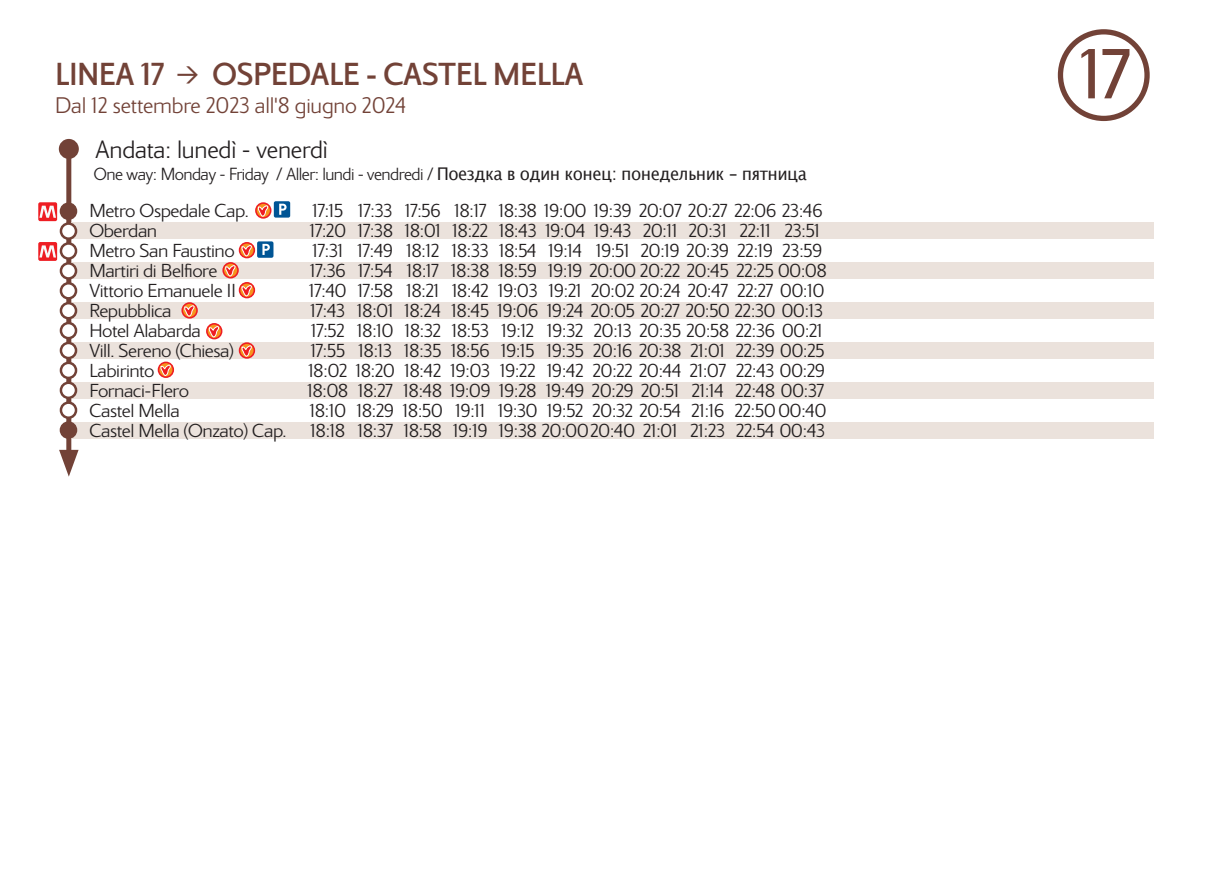
<style>
.page{position:relative;width:1205px;height:886px;background:#fff}
.page>*{position:absolute;margin:0;border:0;box-sizing:border-box;transform-origin:0 0}
.t1{font:700 70.5px "Metrobrescia";color:#724237}
.t2{font:900 31.75px "Metrobrescia";letter-spacing:-.04em;color:#724237}
.t3{font:500 25px "Metrobrescia";letter-spacing:-.01em;color:#231f20;scale:.95 1}
.t4{font:500 22.5px "Metrobrescia";letter-spacing:-.01em;color:#724237;scale:.95 1}
.Stile_di_paragrafo_2{font:500 18.75px "Metrobrescia";letter-spacing:-.04em;color:#231f20}
.nodi{font:500 18.75px "Metrobrescia";letter-spacing:-.025em;color:#231f20}
.t5{font:500 17.5px "Metrobrescia";letter-spacing:-.03em;color:#231f20;scale:.95 1}
.s1{font-family:"DIN";font-weight:500;font-size:22px}
.s2{font-family:"Lucida Grande";font-weight:400}
</style>
<div class="page">
<div style="left:1058px;top:29px;width:91px;height:92px;border:5px solid #724237;border-radius:50%"></div>
<div style="left:66px;top:149px;width:5px;height:310px;background:#724237"></div>
<div style="left:59px;top:139px;width:20px;height:20px;background:#724237;border-radius:50%"></div>
<svg style="left:59px;top:450px;width:20px;height:27px"></svg>
<div style="left:71px;top:423px;width:1083px;height:16px;background:#ebe2dc"></div>
<div style="left:71px;top:222px;width:1083px;height:16px;background:#ebe2dc"></div>
<div style="left:71px;top:262px;width:1083px;height:16px;background:#ebe2dc"></div>
<div style="left:71px;top:302px;width:1083px;height:17px;background:#ebe2dc"></div>
<div style="left:71px;top:342px;width:1083px;height:17px;background:#ebe2dc"></div>
<div style="left:71px;top:383px;width:1083px;height:16px;background:#ebe2dc"></div>
<div style="left:60px;top:202px;width:17px;height:18px;background:#724237;border-radius:50%"></div>
<svg style="left:61px;top:224px;width:15px;height:15px"></svg>
<div style="left:60px;top:222px;width:17px;height:18px;border:2px solid #724237;border-radius:50%"></div>
<svg style="left:61px;top:263px;width:15px;height:15px"></svg>
<div style="left:60px;top:262px;width:17px;height:18px;border:2px solid #724237;border-radius:50%"></div>
<svg style="left:61px;top:283px;width:15px;height:15px"></svg>
<div style="left:60px;top:282px;width:17px;height:18px;border:2px solid #724237;border-radius:50%"></div>
<div style="left:61px;top:303px;width:15px;height:15px;background:#fff;border-radius:50%"></div>
<div style="left:60px;top:302px;width:17px;height:17px;border:2px solid #724237;border-radius:50%"></div>
<div style="left:61px;top:323px;width:15px;height:15px;background:#fff;border-radius:50%"></div>
<div style="left:60px;top:322px;width:17px;height:17px;border:2px solid #724237;border-radius:50%"></div>
<svg style="left:61px;top:343px;width:15px;height:15px"></svg>
<div style="left:60px;top:342px;width:17px;height:17px;border:2px solid #724237;border-radius:50%"></div>
<div style="left:61px;top:363px;width:15px;height:15px;background:#fff;border-radius:50%"></div>
<div style="left:60px;top:362px;width:17px;height:17px;border:2px solid #724237;border-radius:50%"></div>
<svg style="left:61px;top:403px;width:15px;height:15px"></svg>
<div style="left:60px;top:401px;width:17px;height:18px;border:2px solid #724237;border-radius:50%"></div>
<svg style="left:61px;top:243px;width:15px;height:15px"></svg>
<div style="left:60px;top:242px;width:17px;height:18px;border:2px solid #724237;border-radius:50%"></div>
<div style="left:60px;top:421px;width:17px;height:18px;background:#724237;border-radius:50%"></div>
<svg style="left:61px;top:383px;width:15px;height:15px"></svg>
<div style="left:60px;top:381px;width:17px;height:18px;border:2px solid #724237;border-radius:50%"></div>
<div style="left:222px;top:262px;width:17px;height:16px;border:2px solid #ee1d23;border-radius:50%"></div>
<svg style="left:225px;top:265px;width:10px;height:11px"></svg>
<div style="left:181px;top:302px;width:17px;height:17px;border:2px solid #ee1d23;border-radius:50%"></div>
<svg style="left:184px;top:305px;width:10px;height:11px"></svg>
<div style="left:206px;top:323px;width:16px;height:16px;border:2px solid #ee1d23;border-radius:50%"></div>
<svg style="left:209px;top:326px;width:10px;height:11px"></svg>
<div style="left:239px;top:342px;width:16px;height:17px;border:2px solid #ee1d23;border-radius:50%"></div>
<svg style="left:242px;top:345px;width:10px;height:11px"></svg>
<div style="left:158px;top:362px;width:16px;height:16px;border:2px solid #ee1d23;border-radius:50%"></div>
<svg style="left:161px;top:365px;width:9px;height:11px"></svg>
<div style="left:255px;top:202px;width:16px;height:17px;border:2px solid #ee1d23;border-radius:50%"></div>
<svg style="left:258px;top:205px;width:10px;height:11px"></svg>
<div style="left:239px;top:242px;width:16px;height:16px;border:2px solid #ee1d23;border-radius:50%"></div>
<svg style="left:242px;top:245px;width:10px;height:11px"></svg>
<div style="left:239px;top:282px;width:16px;height:16px;border:2px solid #ee1d23;border-radius:50%"></div>
<svg style="left:242px;top:285px;width:10px;height:11px"></svg>
<div style="left:38px;top:202px;width:19px;height:19px;background:#ee1d23;border-radius:2px"></div>
<svg style="left:39px;top:206px;width:17px;height:12px"></svg>
<div style="left:38px;top:242px;width:19px;height:19px;background:#ee1d23;border-radius:2px"></div>
<svg style="left:39px;top:245px;width:17px;height:12px"></svg>
<div style="left:274px;top:201px;width:16px;height:17px;background:#005595;border-radius:2px"></div>
<svg style="left:279px;top:204px;width:8px;height:11px"></svg>
<div style="left:257px;top:241px;width:16px;height:17px;background:#005595;border-radius:2px"></div>
<svg style="left:262px;top:244px;width:8px;height:11px"></svg>
<p class="t2" style="left:55px;top:55px;width:530px">LINEA 17 <span class="s1">&gt;</span> OSPEDALE - CASTEL MELLA</p>
<p class="t4" style="left:55px;top:92px;width:372px">Dal 12 settembre 2023 all'8 giugno 2024</p>
<p class="t3" style="left:95px;top:135px;width:246px">Andata: lunedì - venerdì</p>
<p class="t5" style="left:94px;top:164px;width:752px">One way: Monday - Friday / Aller: lundi - vendredi / <span class="s2">Поездка в один конец: понедельник - пятница</span></p>
<p class="nodi" style="left:89px;top:200px;width:161px">Metro Ospedale Cap.</p>
<p class="nodi" style="left:89px;top:220px;width:70px">Oberdan</p>
<p class="nodi" style="left:89px;top:240px;width:147px">Metro San Faustino</p>
<p class="nodi" style="left:89px;top:260px;width:130px">Martiri di Belfiore</p>
<p class="nodi" style="left:89px;top:280px;width:149px">Vittorio Emanuele II</p>
<p class="nodi" style="left:89px;top:300px;width:84px">Repubblica</p>
<p class="nodi" style="left:89px;top:320px;width:113px">Hotel Alabarda</p>
<p class="nodi" style="left:89px;top:340px;width:146px">Vill. Sereno (Chiesa)</p>
<p class="nodi" style="left:89px;top:360px;width:67px">Labirinto</p>
<p class="nodi" style="left:89px;top:380px;width:101px">Fornaci-Flero</p>
<p class="nodi" style="left:89px;top:400px;width:92px">Castel Mella</p>
<p class="nodi" style="left:89px;top:420px;width:199px">Castel Mella (Onzato) Cap.</p>
<p class="Stile_di_paragrafo_2" style="left:312px;top:200px;width:512px">17:15 17:33 17:56 18:17 18:38 19:00 19:39 20:07 20:27 22:06 23:46</p>
<p class="Stile_di_paragrafo_2" style="left:309px;top:220px;width:512px">17:20 17:38 18:01 18:22 18:43 19:04 19:43 20:11 20:31 22:11 23:51</p>
<p class="Stile_di_paragrafo_2" style="left:312px;top:240px;width:512px">17:31 17:49 18:12 18:33 18:54 19:14 19:51 20:19 20:39 22:19 23:59</p>
<p class="Stile_di_paragrafo_2" style="left:310px;top:260px;width:519px">17:36 17:54 18:17 18:38 18:59 19:19 20:00 20:22 20:45 22:25 00:08</p>
<p class="Stile_di_paragrafo_2" style="left:309px;top:280px;width:517px">17:40 17:58 18:21 18:42 19:03 19:21 20:02 20:24 20:47 22:27 00:10</p>
<p class="Stile_di_paragrafo_2" style="left:310px;top:300px;width:514px">17:43 18:01 18:24 18:45 19:06 19:24 20:05 20:27 20:50 22:30 00:13</p>
<p class="Stile_di_paragrafo_2" style="left:311px;top:320px;width:514px">17:52 18:10 18:32 18:53 19:12 19:32 20:13 20:35 20:58 22:36 00:21</p>
<p class="Stile_di_paragrafo_2" style="left:310px;top:340px;width:516px">17:55 18:13 18:35 18:56 19:15 19:35 20:16 20:38 21:01 22:39 00:25</p>
<p class="Stile_di_paragrafo_2" style="left:308px;top:360px;width:519px">18:02 18:20 18:42 19:03 19:22 19:42 20:22 20:44 21:07 22:43 00:29</p>
<p class="Stile_di_paragrafo_2" style="left:307px;top:380px;width:518px">18:08 18:27 18:48 19:09 19:28 19:49 20:29 20:51 21:14 22:48 00:37</p>
<p class="Stile_di_paragrafo_2" style="left:309px;top:400px;width:519px">18:10 18:29 18:50 19:11 19:30 19:52 20:32 20:54 21:16 22:5000:40</p>
<p class="Stile_di_paragrafo_2" style="left:310px;top:420px;width:516px">18:18 18:37 18:58 19:19 19:38 20:0020:40 21:01 21:23 22:54 00:43</p>
<p class="t1" style="left:1079px;top:33px;width:54px">17</p>
</div>
